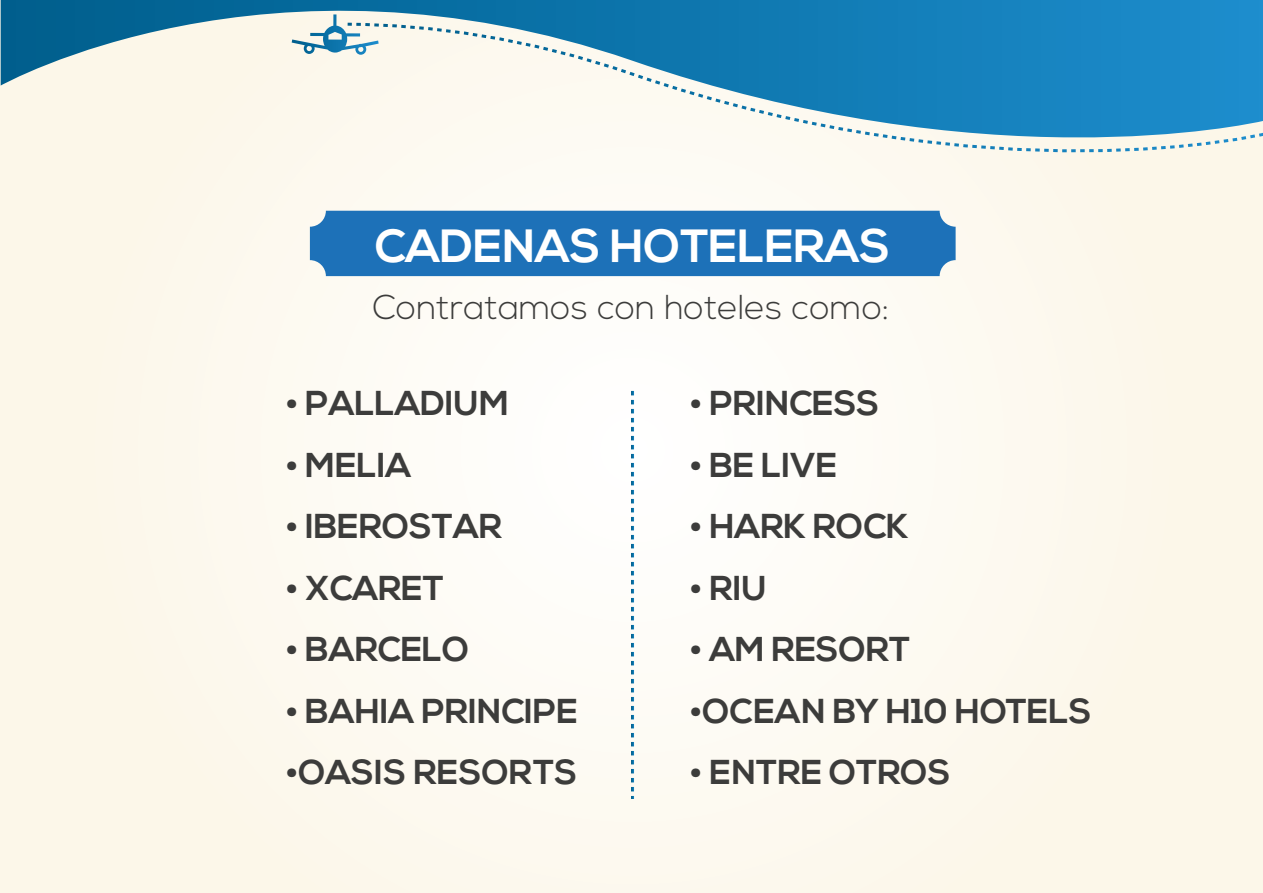
<style>
.page{position:relative;width:1263px;height:893px;background:#fff}
.page>*{position:absolute;margin:0;border:0;box-sizing:border-box;transform-origin:0 0}
.t1{font:700 46.5px "Nexa";color:#fff}
.t2{font:700 34.5px "Nexa";color:#3c3c3b}
.t3{font:300 34.5px "Nexa";color:#3c3c3b}
</style>
<div class="page">
<div style="left:1px;top:0;width:1262px;height:893px;background:#fdf9ef"></div>
<div style="left:310px;top:211px;width:645px;height:65px;background:#1d71b8;border-radius:16px"></div>
<svg style="left:1px;top:0;width:1262px;height:86px"></svg>
<svg style="left:345px;top:21px;width:918px;height:132px"></svg>
<svg style="left:292px;top:14px;width:87px;height:41px"></svg>
<svg style="left:631px;top:391px;width:3px;height:408px"></svg>
<h1 class="t1" style="left:375px;top:219px;width:517px">CADENAS HOTELERAS</h1>
<p class="t3" style="left:373px;top:288px;width:518px">Contratamos con hoteles como:</p>
<p class="t2" style="left:286px;top:383px;width:224px">• PALLADIUM</p>
<p class="t2" style="left:286px;top:445px;width:127px">• MELIA</p>
<p class="t2" style="left:286px;top:506px;width:218px">• IBEROSTAR</p>
<p class="t2" style="left:286px;top:568px;width:159px">• XCARET</p>
<p class="t2" style="left:286px;top:629px;width:185px">• BARCELO</p>
<p class="t2" style="left:286px;top:691px;width:293px">• BAHIA PRINCIPE</p>
<p class="t2" style="left:286px;top:752px;width:293px">•OASIS RESORTS</p>
<p class="t2" style="left:690px;top:383px;width:191px">• PRINCESS</p>
<p class="t2" style="left:690px;top:445px;width:149px">• BE LIVE</p>
<p class="t2" style="left:690px;top:506px;width:220px">• HARK ROCK</p>
<p class="t2" style="left:690px;top:568px;width:78px">• RIU</p>
<p class="t2" style="left:690px;top:629px;width:222px">• AM RESORT</p>
<p class="t2" style="left:690px;top:691px;width:403px">•OCEAN BY H10 HOTELS</p>
<p class="t2" style="left:690px;top:752px;width:262px">• ENTRE OTROS</p>
</div>
